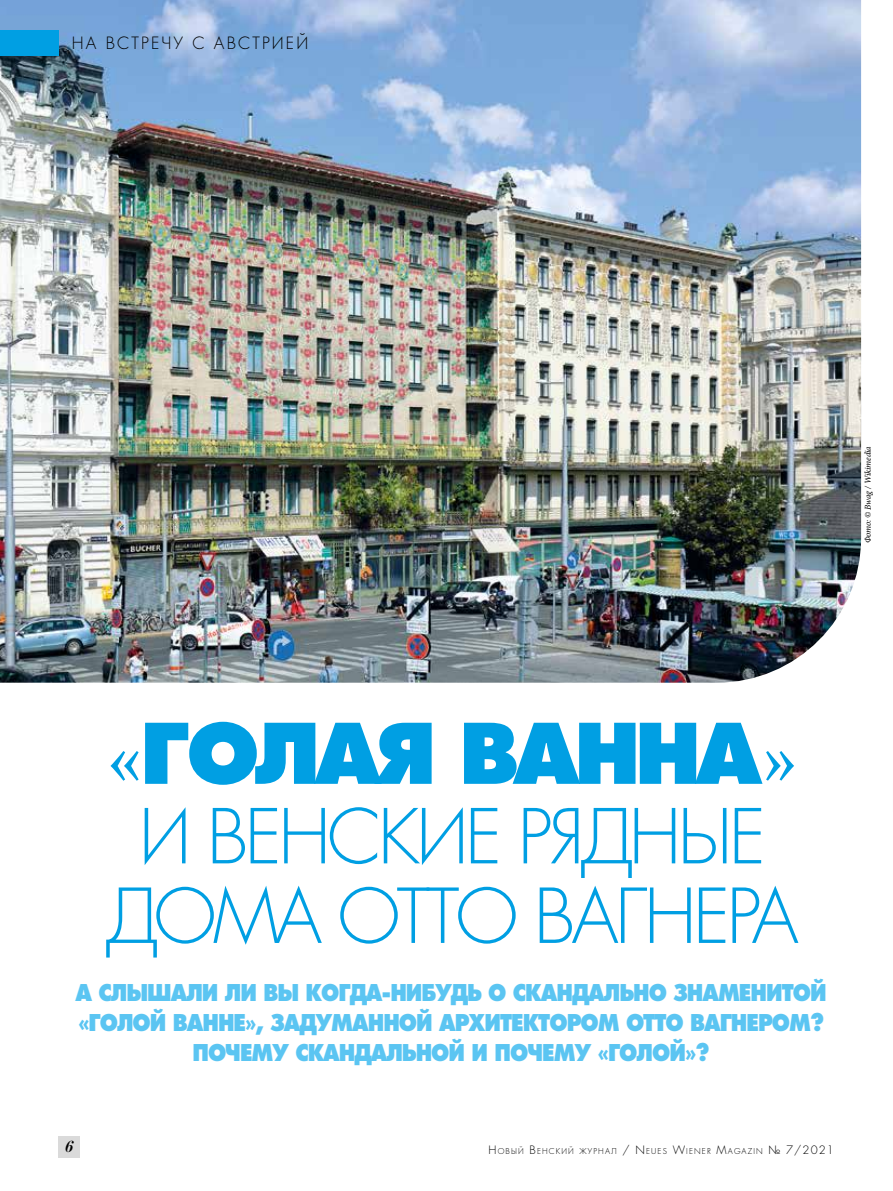
<style>
.page{position:relative;width:893px;height:1191px;background:#fff}
.page>*{position:absolute;margin:0;border:0;box-sizing:border-box;transform-origin:0 0}
.t1{font:81px "Favorit Extra Bold C";letter-spacing:-.07em;color:#009fe3}
.t2{font:73.5px/79.5px "Favorit Light C";letter-spacing:-.05em;color:#009fe3;text-align:center}
.t3{font:22.5px/30px "Favorit Extra Bold C";letter-spacing:-.05em;color:#5bc5f2;text-align:center;scale:.9 1}
.t4{font:16.5px "Favorit Light C";letter-spacing:.13em;color:#000}
.t5{font:italic 16.5px "Paragon Nord C";color:#000}
.t6{font:italic 9px "Minion Pro";letter-spacing:-.015em;color:#000}
.t7{font:7.8px "Favorit Light C";letter-spacing:.145em;color:#000}
.s1{font-family:"Minion Pro"}
.s2{font-size:11.25px}
</style>
<div class="page">
<img style="left:0;top:0;width:861px;height:682px">
<div style="left:0;top:30px;width:59px;height:25px;background:#009fe3"></div>
<div style="left:59px;top:1136px;width:21px;height:22px;background:#dadada"></div>
<p class="t4" style="left:72px;top:32px;width:238px">НА ВСТРЕЧУ С АВСТРИЕЙ</p>
<p class="t6" style="left:862px;top:543px;width:99px;rotate:-90deg">Фото: © Bwag / Wikimedia</p>
<h1 class="t1" style="left:107px;top:703px;width:693px"><span class="s1">«</span>ГОЛАЯ ВАННА<span class="s1">»</span></h1>
<h2 class="t2" style="left:106px;top:796px;width:694px">И ВЕНСКИЕ РЯДНЫЕ<br>ДОМА ОТТО ВАГНЕРА</h2>
<p class="t3" style="left:76px;top:978px;width:836px">А СЛЫШАЛИ ЛИ ВЫ КОГДА-НИБУДЬ О СКАНДАЛЬНО ЗНАМЕНИТОЙ «ГОЛОЙ ВАННЕ», ЗАДУМАННОЙ АРХИТЕКТОРОМ ОТТО ВАГНЕРОМ?<br>ПОЧЕМУ СКАНДАЛЬНОЙ И ПОЧЕМУ «ГОЛОЙ»?</p>
<p class="t5" style="left:64px;top:1137px;width:10px">6</p>
<p class="t7" style="left:488px;top:1145px;width:347px"><span class="s2">Н</span>ОВЫЙ <span class="s2">В</span>ЕНСКИЙ ЖУРНАЛ <span class="s2">/</span> <span class="s2">N</span>EUES <span class="s2">W</span>IEN ER <span class="s2">M</span>AGAZIN <span class="s2">№ 7/2021</span></p>
</div>
